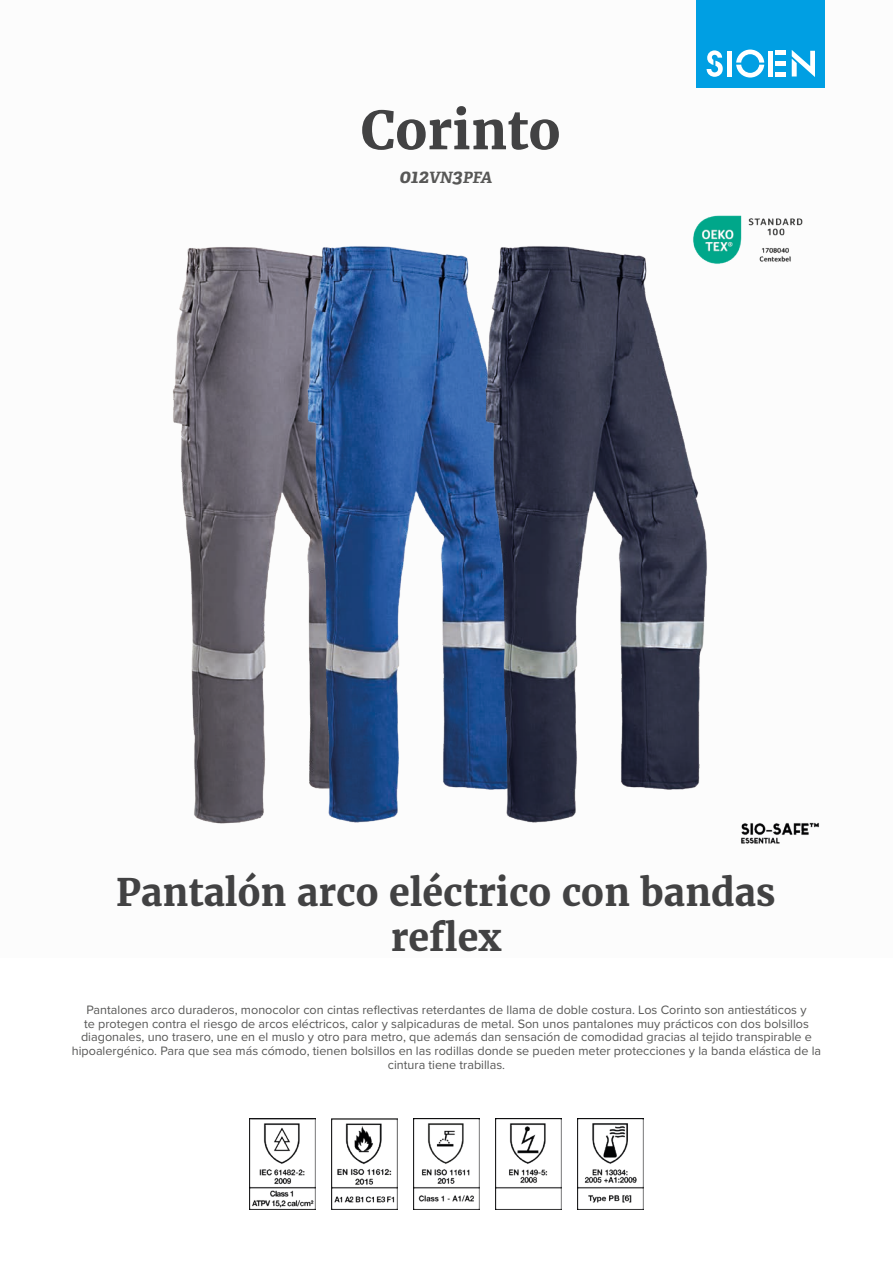
<style>
.page{position:relative;width:893px;height:1263px;background:#fff}
.page>*{position:absolute;margin:0;border:0;box-sizing:border-box;transform-origin:0 0}
.t1{font:700 52.5px "Merriweather";color:#424243}
.t2{font:700 37.5px/45px "Merriweather";color:#424243;text-align:center}
.t3{font:italic 700 15.6px "Adelle";color:#575756}
.t4{font:12.6px/13.6px "Proxima Nova";color:#575756;text-align:center}
.s1{font-size:19.5px}
</style>
<div class="page">
<div style="left:697px;top:0;width:128px;height:88px;background:#009fe3"></div>
<svg style="left:707px;top:50px;width:16px;height:27px"></svg>
<svg style="left:736px;top:50px;width:28px;height:28px"></svg>
<div style="left:727px;top:51px;width:5px;height:26px;background:#fff"></div>
<div style="left:768px;top:51px;width:5px;height:26px;background:#fff"></div>
<div style="left:775px;top:72px;width:11px;height:5px;background:#fff"></div>
<div style="left:775px;top:61px;width:11px;height:5px;background:#fff"></div>
<hr style="left:775px;top:51px;width:11px;height:4px;background:#fff">
<svg style="left:792px;top:50px;width:23px;height:27px"></svg>
<img style="left:249px;top:1118px;width:66px;height:92px">
<img style="left:331px;top:1118px;width:66px;height:92px">
<img style="left:413px;top:1118px;width:67px;height:92px">
<img style="left:495px;top:1118px;width:67px;height:92px">
<img style="left:577px;top:1118px;width:67px;height:92px">
<img style="left:179px;top:246px;width:178px;height:578px">
<img style="left:357px;top:215px;width:463px;height:629px">
<h1 class="t1" style="left:361px;top:95px;width:201px">Corinto</h1>
<p class="t3" style="left:400px;top:168px;width:94px"><span class="s1">012</span>VN<span class="s1">3</span>PFA</p>
<h2 class="t2" style="left:116px;top:869px;width:661px">Pantalón arco eléctrico con bandas reflex</h2>
<p class="t4" style="left:72px;top:1002px;width:751px">Pantalones arco duraderos, monocolor con cintas reflectivas reterdantes de llama de doble costura. Los Corinto son antiestáticos y<br>te protegen contra el riesgo de arcos eléctricos, calor y salpicaduras de metal. Son unos pantalones muy prácticos con dos bolsillos diagonales, uno trasero, une en el muslo y otro para metro, que además dan sensación de comodidad gracias al tejido transpirable e hipoalergénico. Para que sea más cómodo, tienen bolsillos en las rodillas donde se pueden meter protecciones y la banda elástica de la cintura tiene trabillas.</p>
</div>
